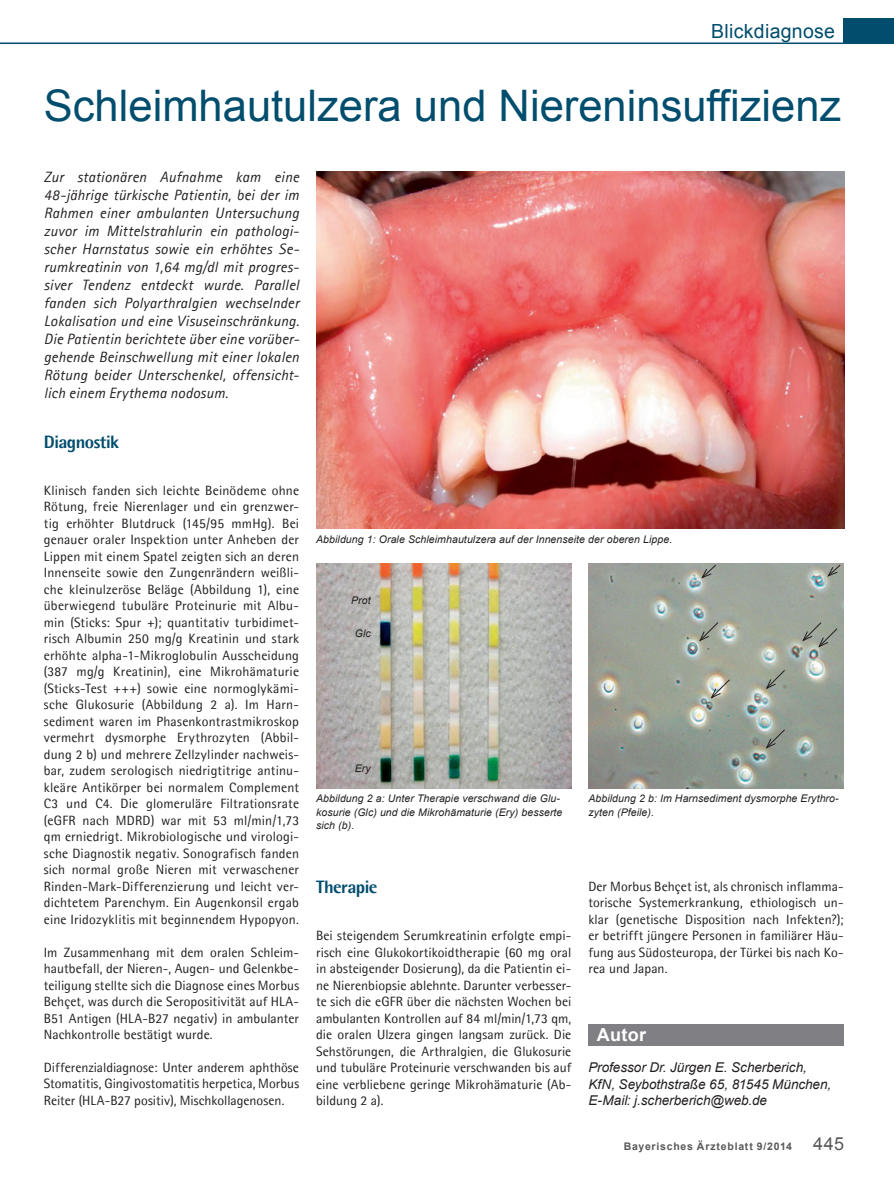
<style>
.page{position:relative;width:894px;height:1190px;background:#fff}
.page>*{position:absolute;margin:0;border:0;box-sizing:border-box;transform-origin:0 0}
.t1{font:43.5px "Arial";color:#004d6d}
.t2{font:19.5px "Arial";letter-spacing:.015em;color:#004d6d}
.t3{font:800 18px "Agfa Rotis Semisans";letter-spacing:-.03em;color:#004d6d}
.t4{font:700 18px "Arial";letter-spacing:.015em;color:#fff}
.t5{font:italic 15px/18px "Agfa Rotis Sans Serif";letter-spacing:.015em;color:#231f20;text-align:justify}
.t6{font:13.5px/16.5px "Agfa Rotis Semisans";letter-spacing:.005em;color:#231f20;text-align:justify}
.t7{font:italic 13.5px/16.5px "Arial";color:#231f20}
.t8{font:italic 10.5px/13.5px "Arial";letter-spacing:.01em;color:#231f20}
.t9{font:700 10.5px "Arial";letter-spacing:.075em;color:#58595b}
.s1{font-weight:400;font-size:18px}
</style>
<div class="page">
<hr style="left:0;top:43px;width:893px;height:1px;background:#004d6d">
<div style="left:842px;top:18px;width:51px;height:26px;background:#004d6d"></div>
<img style="left:316px;top:171px;width:528px;height:358px">
<img style="left:588px;top:563px;width:255px;height:226px">
<img style="left:316px;top:563px;width:255px;height:226px">
<div style="left:588px;top:1024px;width:255px;height:22px;background:#807f83"></div>
<svg style="left:801px;top:622px;width:37px;height:26px"></svg>
<svg style="left:765px;top:729px;width:20px;height:20px"></svg>
<svg style="left:765px;top:669px;width:20px;height:21px"></svg>
<svg style="left:710px;top:679px;width:20px;height:20px"></svg>
<svg style="left:698px;top:622px;width:21px;height:20px"></svg>
<svg style="left:700px;top:564px;width:16px;height:15px"></svg>
<svg style="left:826px;top:564px;width:15px;height:13px"></svg>
<h2 class="t2" style="left:711px;top:20px;width:125px">Blickdiagnose</h2>
<h1 class="t1" style="left:44px;top:81px;width:799px">Schleimhautulzera und Niereninsuffizienz</h1>
<p class="t5" style="left:44px;top:168px;width:257px">Zur stationären Aufnahme kam eine 48-jährige türkische Patientin, bei der im Rahmen einer ambulanten Untersuchung zuvor im Mittelstrahlurin ein pathologi&shy;scher Harnstatus sowie ein erhöhtes Se&shy;rumkreatinin von 1,64 mg/dl mit progres&shy;siver Tendenz entdeckt wurde. Parallel fanden sich Polyarthralgien wechselnder Lokalisation und eine Visuseinschränkung.<br>Die Patientin berichtete über eine vorüber&shy;gehende Beinschwellung mit einer lokalen Rötung beider Unterschenkel, offensicht&shy;lich einem Erythema nodosum.</p>
<h3 class="t3" style="left:44px;top:431px;width:77px">Diagnostik</h3>
<p class="t6" style="left:44px;top:482px;width:257px">Klinisch fanden sich leichte Beinödeme ohne Rötung, freie Nierenlager und ein grenzwer&shy;tig erhöhter Blutdruck (145/95 mmHg). Bei genauer oraler Inspektion unter Anheben der Lippen mit einem Spatel zeigten sich an deren Innenseite sowie den Zungenrändern weißli&shy;che kleinulzeröse Beläge (Abbildung 1), eine überwiegend tubuläre Proteinurie mit Albu&shy;min (Sticks: Spur +); quantitativ turbidimet&shy;risch Albumin 250 mg/g Kreatinin und stark erhöhte alpha-1-Mikroglobulin Ausscheidung (387 mg/g Kreatinin), eine Mikrohämaturie (Sticks-Test +++) sowie eine normoglykämi&shy;sche Glukosurie (Abbildung 2 a). Im Harn&shy;sediment waren im Phasenkontrastmikroskop vermehrt dysmorphe Erythrozyten (Abbil&shy;dung 2 b) und mehrere Zellzylinder nachweis&shy;bar, zudem serologisch niedrigtitrige antinu&shy;kleäre Antikörper bei normalem Complement C3 und C4. Die glomeruläre Filtrationsrate (eGFR nach MDRD) war mit 53 ml/min/1,73 qm erniedrigt. Mikrobiologische und virologi&shy;sche Diagnostik negativ. Sonografisch fanden sich normal große Nieren mit verwaschener Rinden-Mark-Differenzierung und leicht ver&shy;dichtetem Parenchym. Ein Augenkonsil ergab eine Iridozyklitis mit beginnendem Hypopyon.</p>
<p class="t6" style="left:44px;top:944px;width:257px">Im Zusammenhang mit dem oralen Schleim&shy;hautbefall, der Nieren-, Augen- und Gelenkbe&shy;teiligung stellte sich die Diagnose eines Morbus Behçet, was durch die Seropositivität auf HLA-B51 Antigen (HLA-B27 negativ) in ambulanter Nachkontrolle bestätigt wurde.</p>
<p class="t6" style="left:44px;top:1059px;width:257px">Differenzialdiagnose: Unter anderem aphthöse Stomatitis, Gingivostomatitis herpetica, Morbus Reiter (HLA-B27 positiv), Mischkollagenosen.</p>
<p class="t8" style="left:316px;top:532px;width:357px">Abbildung 1: Orale Schleimhautulzera auf der Innenseite der oberen Lippe.</p>
<p class="t8" style="left:351px;top:594px;width:21px">Prot</p>
<p class="t8" style="left:355px;top:626px;width:17px">Glc</p>
<p class="t8" style="left:355px;top:762px;width:17px">Ery</p>
<p class="t8" style="left:316px;top:792px;width:248px">Abbildung 2 a: Unter Therapie verschwand die Glu&shy;kosurie (Glc) und die Mikrohämaturie (Ery) besserte sich (b).</p>
<p class="t8" style="left:588px;top:792px;width:252px">Abbildung 2 b: Im Harnsediment dysmorphe Erythro&shy;zyten (Pfeile).</p>
<h3 class="t3" style="left:316px;top:876px;width:63px">Therapie</h3>
<p class="t6" style="left:316px;top:927px;width:257px">Bei steigendem Serumkreatinin erfolgte empi&shy;risch eine Glukokortikoidtherapie (60 mg oral in absteigender Dosierung), da die Patientin ei&shy;ne Nierenbiopsie ablehnte. Darunter verbesser&shy;te sich die eGFR über die nächsten Wochen bei ambulanten Kontrollen auf 84 ml/min/1,73 qm, die oralen Ulzera gingen langsam zurück. Die Sehstörungen, die Arthralgien, die Glukosurie und tubuläre Proteinurie verschwanden bis auf eine verbliebene geringe Mikrohämaturie (Ab&shy;bildung 2 a).</p>
<p class="t6" style="left:588px;top:878px;width:257px">Der Morbus Behçet ist, als chronisch inflamma&shy;torische Systemerkrankung, ethiologisch un&shy;klar (genetische Disposition nach Infekten?); er betrifft jüngere Personen in familiärer Häu&shy;fung aus Südosteuropa, der Türkei bis nach Ko&shy;rea und Japan.</p>
<h3 class="t4" style="left:597px;top:1025px;width:51px">Autor</h3>
<p class="t7" style="left:588px;top:1059px;width:244px">Professor Dr. Jürgen E. Scherberich,<br>KfN, Seybothstraße 65, 81545 München,<br>E-Mail: j.scherberich@web.de</p>
<p class="t9" style="left:623px;top:1140px;width:222px">Bayerisches Ärzteblatt 9/2014 <span class="s1">445</span></p>
</div>
